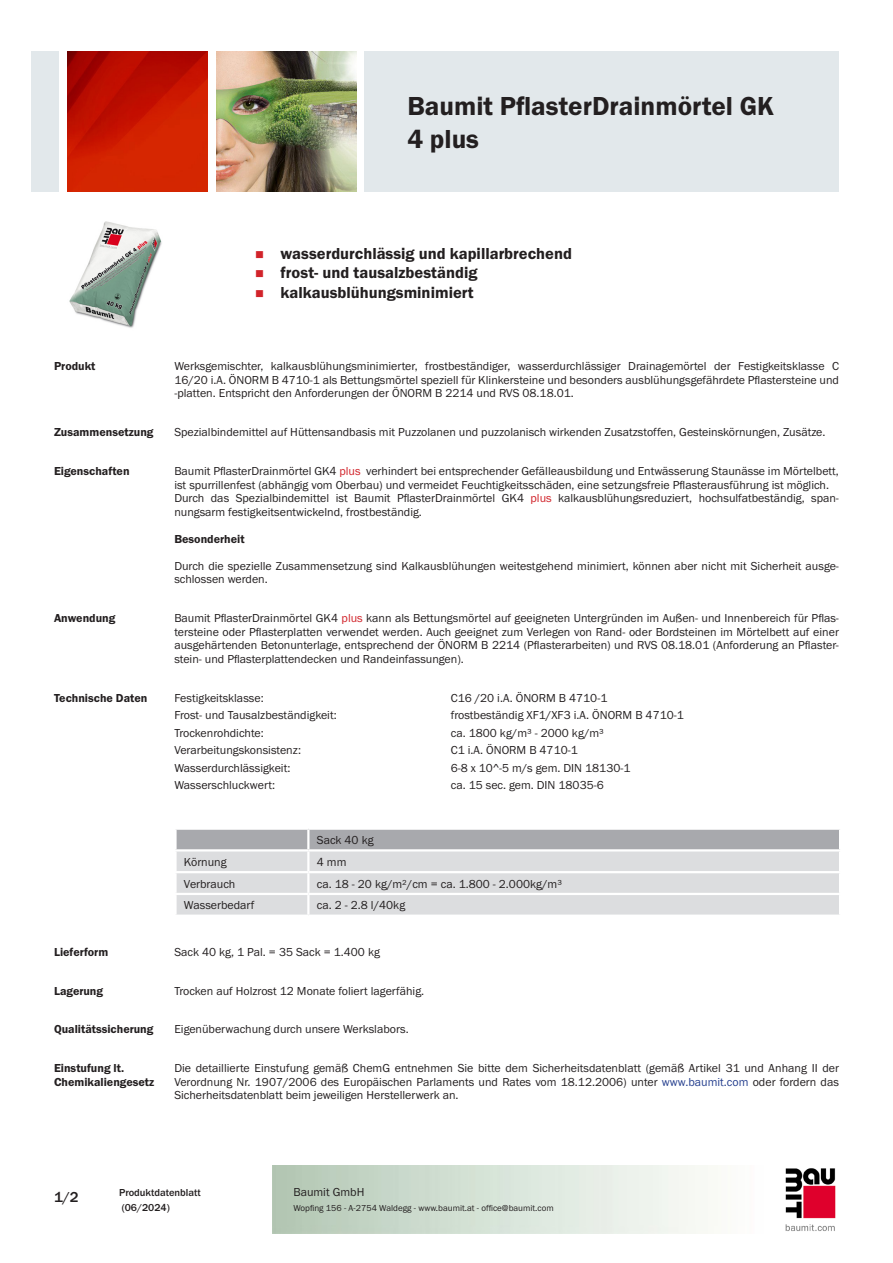
<style>
.page{position:relative;width:893px;height:1263px;background:#fff}
.page>*{position:absolute;margin:0;border:0;box-sizing:border-box;transform-origin:0 0}
.PDS_Produktname{font:27px/32.4px "BM Franklin Gothic URW Dem";color:#231f20}
.t1{font:16.5px "BM Franklin Gothic URW Dem";color:#231f20}
.t2{font:500 15px "BM Franklin Gothic URW";color:#231f20}
.PDS_Standard{font:12px/13.5px "BM Franklin Gothic URW Boo";color:#231f20;text-align:justify}
.PDS_Standard_linksbü{font:12px "BM Franklin Gothic URW Boo";color:#231f20}
.PDS_Header{font:12px/13.5px "BM Franklin Gothic URW Dem";color:#231f20}
.PDS_Standard-2{font:12px "BM Franklin Gothic URW Dem";color:#231f20}
.t3{font:500 10.5px/15px "BM Franklin Gothic URW";color:#231f20}
.t4{font:9px "BM Franklin Gothic URW Boo";color:#231f20}
.s1{color:#d1232a}
.s2{color:#253f8e}
</style>
<div class="page">
<img style="left:785px;top:1168px;width:51px;height:63px">
<div style="left:32px;top:51px;width:27px;height:140px;background:#e2e8eb"></div>
<img style="left:68px;top:52px;width:140px;height:139px">
<img style="left:216px;top:51px;width:141px;height:140px">
<div style="left:365px;top:51px;width:474px;height:140px;background:#e2e8eb"></div>
<img style="left:69px;top:221px;width:93px;height:107px">
<svg style="left:176px;top:829px;width:664px;height:86px;background:#d3d4d6"></svg>
<hr style="left:308px;top:914px;width:533px;height:3px;background:#fff">
<p class="PDS_Produktname" style="left:407px;top:90px;width:368px">Baumit PflasterDrainmörtel GK<br>4 plus</p>
<p class="t1" style="left:281px;top:243px;width:293px">wasserdurchlässig und kapillarbrechend</p>
<p class="t1" style="left:281px;top:263px;width:198px">frost- und tausalzbeständig</p>
<p class="t1" style="left:281px;top:282px;width:195px">kalkausblühungsminimiert</p>
<p class="PDS_Header" style="left:54px;top:360px;width:43px">Produkt</p>
<p class="PDS_Standard" style="left:174px;top:360px;width:666px">Werksgemischter, kalkausblühungsminimierter, frostbeständiger, wasserdurchlässiger Drainagemörtel der Festigkeitsklasse C 16/20 i.A. ÖNORM B 4710-1 als Bettungsmörtel speziell für Klinkersteine und besonders ausblühungsgefährdete Pflastersteine und -platten. Entspricht den Anforderungen der ÖNORM B 2214 und RVS 08.18.01.</p>
<p class="PDS_Header" style="left:54px;top:426px;width:101px">Zusammensetzung</p>
<p class="PDS_Standard" style="left:174px;top:426px;width:653px">Spezialbindemittel auf Hüttensandbasis mit Puzzolanen und puzzolanisch wirkenden Zusatzstoffen, Gesteinskörnungen, Zusätze.</p>
<p class="PDS_Header" style="left:54px;top:465px;width:77px">Eigenschaften</p>
<p class="PDS_Standard" style="left:174px;top:465px;width:666px">Baumit PflasterDrainmörtel GK4 <span class="s1">plus</span> verhindert bei entsprechender Gefälleausbildung und Entwässerung Staunässe im Mörtelbett, ist spurrillenfest (abhängig vom Oberbau) und vermeidet Feuchtigkeitsschäden, eine setzungsfreie Pflasterausführung ist möglich.</p>
<p class="PDS_Standard" style="left:174px;top:492px;width:666px">Durch das Spezialbindemittel ist Baumit PflasterDrainmörtel GK4 <span class="s1">plus</span> kalkausblühungsreduziert, hochsulfatbeständig, span&shy;nungsarm festigkeitsentwickelnd, frostbeständig.</p>
<p class="PDS_Standard-2" style="left:174px;top:531px;width:72px">Besonderheit</p>
<p class="PDS_Standard" style="left:174px;top:559px;width:666px">Durch die spezielle Zusammensetzung sind Kalkausblühungen weitestgehend minimiert, können aber nicht mit Sicherheit ausge&shy;schlossen werden.</p>
<p class="PDS_Header" style="left:54px;top:611px;width:63px">Anwendung</p>
<p class="PDS_Standard" style="left:174px;top:611px;width:666px">Baumit PflasterDrainmörtel GK4 <span class="s1">plus</span> kann als Bettungsmörtel auf geeigneten Untergründen im Außen- und Innenbereich für Pflas&shy;tersteine oder Pflasterplatten verwendet werden. Auch geeignet zum Verlegen von Rand- oder Bordsteinen im Mörtelbett auf einer ausgehärtenden Betonunterlage, entsprechend der ÖNORM B 2214 (Pflasterarbeiten) und RVS 08.18.01 (Anforderung an Pflaster&shy;stein- und Pflasterplattendecken und Randeinfassungen).</p>
<p class="PDS_Header" style="left:54px;top:691px;width:95px">Technische Daten</p>
<p class="PDS_Standard_linksbü" style="left:174px;top:690px;width:91px">Festigkeitsklasse:</p>
<p class="PDS_Standard_linksbü" style="left:451px;top:690px;width:158px">C16 /20 i.A. ÖNORM B 4710-1</p>
<p class="PDS_Standard_linksbü" style="left:174px;top:708px;width:164px">Frost- und Tausalzbeständigkeit:</p>
<p class="PDS_Standard_linksbü" style="left:451px;top:708px;width:235px">frostbeständig XF1/XF3 i.A. ÖNORM B 4710-1</p>
<p class="PDS_Standard_linksbü" style="left:174px;top:725px;width:91px">Trockenrohdichte:</p>
<p class="PDS_Standard_linksbü" style="left:451px;top:725px;width:155px">ca. 1800 kg/m³ - 2000 kg/m³</p>
<p class="PDS_Standard_linksbü" style="left:174px;top:743px;width:128px">Verarbeitungskonsistenz:</p>
<p class="PDS_Standard_linksbü" style="left:451px;top:743px;width:129px">C1 i.A. ÖNORM B 4710-1</p>
<p class="PDS_Standard_linksbü" style="left:174px;top:760px;width:118px">Wasserdurchlässigkeit:</p>
<p class="PDS_Standard_linksbü" style="left:451px;top:760px;width:181px">6-8 x 10^-5 m/s gem. DIN 18130-1</p>
<p class="PDS_Standard_linksbü" style="left:174px;top:778px;width:102px">Wasserschluckwert:</p>
<p class="PDS_Standard_linksbü" style="left:451px;top:778px;width:155px">ca. 15 sec. gem. DIN 18035-6</p>
<p class="PDS_Standard_linksbü" style="left:317px;top:832px;width:58px">Sack 40 kg</p>
<p class="PDS_Standard_linksbü" style="left:184px;top:854px;width:44px">Körnung</p>
<p class="PDS_Standard_linksbü" style="left:317px;top:854px;width:31px">4 mm</p>
<p class="PDS_Standard_linksbü" style="left:184px;top:876px;width:53px">Verbrauch</p>
<p class="PDS_Standard_linksbü" style="left:317px;top:876px;width:247px">ca. 18 - 20 kg/m²/cm = ca. 1.800 - 2.000kg/m³</p>
<p class="PDS_Standard_linksbü" style="left:184px;top:898px;width:72px">Wasserbedarf</p>
<p class="PDS_Standard_linksbü" style="left:317px;top:898px;width:90px">ca. 2 - 2.8 l/40kg</p>
<p class="PDS_Header" style="left:54px;top:945px;width:56px">Lieferform</p>
<p class="PDS_Standard" style="left:174px;top:945px;width:207px">Sack 40 kg, 1 Pal. = 35 Sack = 1.400 kg</p>
<p class="PDS_Header" style="left:54px;top:984px;width:51px">Lagerung</p>
<p class="PDS_Standard" style="left:174px;top:984px;width:251px">Trocken auf Holzrost 12 Monate foliert lagerfähig.</p>
<p class="PDS_Header" style="left:54px;top:1023px;width:101px">Qualitätssicherung</p>
<p class="PDS_Standard" style="left:174px;top:1023px;width:236px">Eigenüberwachung durch unsere Werkslabors.</p>
<p class="PDS_Header" style="left:54px;top:1062px;width:102px">Einstufung lt.<br>Chemikaliengesetz</p>
<p class="PDS_Standard" style="left:174px;top:1062px;width:666px">Die detaillierte Einstufung gemäß ChemG entnehmen Sie bitte dem Sicherheitsdatenblatt (gemäß Artikel 31 und Anhang II der Verordnung Nr. 1907/2006 des Europäischen Parlaments und Rates vom 18.12.2006) unter <span class="s2">www.baumit.com</span> oder fordern das Sicherheitsdatenblatt beim jeweiligen Herstellerwerk an.</p>
<p class="t2" style="left:54px;top:1188px;width:26px">1/2</p>
<p class="t3" style="left:119px;top:1185px;width:83px">Produktdatenblatt (06/2024)</p>
<p class="PDS_Standard" style="left:293px;top:1185px;width:73px">Baumit GmbH</p>
<p class="t4" style="left:293px;top:1202px;width:262px">Wopfing 156 - A-2754 Waldegg - www.baumit.at - office@baumit.com</p>
</div>
